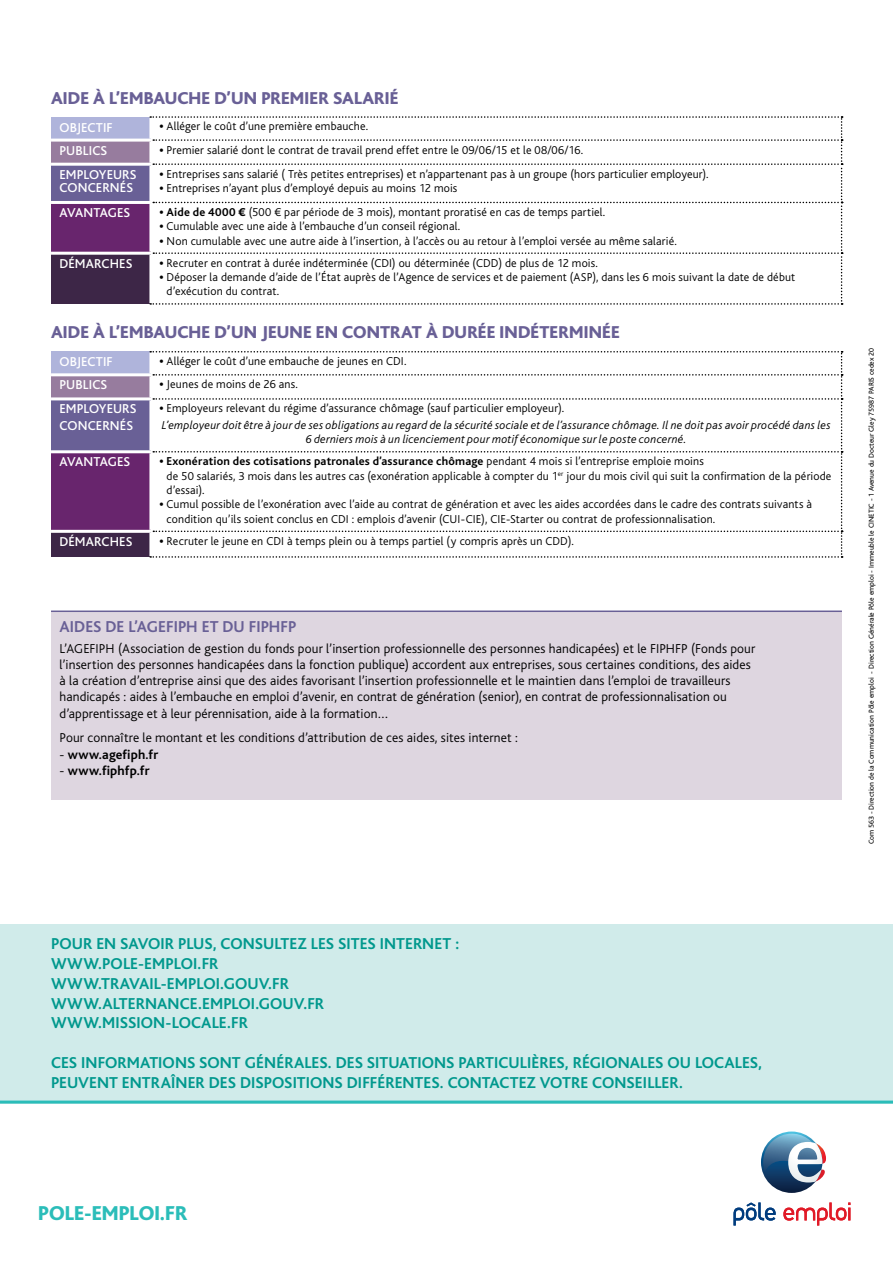
<style>
.page{position:relative;width:893px;height:1263px;background:#fff}
.page>*{position:absolute;margin:0;border:0;box-sizing:border-box;transform-origin:0 0}
.t1{font:800 21px "Bliss";color:#2bbdb9}
.t2{font:800 18px "Bliss";letter-spacing:.01em;color:#696096}
.t3{font:700 16.5px/19.8px "Bliss";letter-spacing:.005em;color:#00988d}
.t4{font:700 16.5px "Bliss";letter-spacing:.005em;color:#696096}
.t5{font:300 13.5px/16.2px "Bliss";letter-spacing:.01em;color:#000}
.t6{font:500 13.5px/16.2px "Bliss";letter-spacing:.01em;color:#fff}
.t7{font:700 13.5px "Bliss";letter-spacing:.015em;color:#000}
.t8{font:300 12px/14.4px "Bliss";letter-spacing:.01em;color:#000}
.t9{font:italic 300 12px/16.5px "Bliss";letter-spacing:.015em;color:#000}
.t10{font:7.5px "Bliss";color:#000}
.s1{font-weight:800}
.s2{font-weight:700}
.s3{font-weight:800;font-style:normal}
.s4{font-style:normal}
.s5{font-weight:300}
</style>
<div class="page">
<div style="left:51px;top:352px;width:100px;height:23px;background:#afb4db"></div>
<div style="left:51px;top:375px;width:100px;height:24px;background:#977c9e"></div>
<div style="left:51px;top:399px;width:100px;height:53px;background:#696096"></div>
<div style="left:51px;top:452px;width:100px;height:79px;background:#68256d"></div>
<div style="left:51px;top:531px;width:100px;height:26px;background:#3d2647"></div>
<hr style="left:149px;top:352px;width:3px;height:21px;background:#fff">
<hr style="left:149px;top:376px;width:3px;height:21px;background:#fff">
<hr style="left:149px;top:400px;width:3px;height:50px;background:#fff">
<hr style="left:149px;top:453px;width:3px;height:77px;background:#fff">
<hr style="left:149px;top:533px;width:3px;height:23px;background:#fff">
<hr style="left:51px;top:373px;width:101px;height:3px;background:#fff">
<hr style="left:51px;top:397px;width:101px;height:3px;background:#fff">
<hr style="left:51px;top:450px;width:101px;height:3px;background:#fff">
<svg style="left:150px;top:351px;width:693px;height:207px"></svg>
<hr style="left:51px;top:530px;width:101px;height:3px;background:#fff">
<div style="left:51px;top:611px;width:791px;height:188px;background:#ded6e0"></div>
<hr style="left:51px;top:610px;width:791px;height:2px;background:#696096">
<svg style="left:761px;top:1131px;width:61px;height:62px"></svg>
<svg style="left:763px;top:1134px;width:63px;height:48px"></svg>
<svg style="left:733px;top:1202px;width:43px;height:23px"></svg>
<svg style="left:783px;top:1202px;width:67px;height:23px"></svg>
<div style="left:0;top:924px;width:893px;height:179px;background:#d0ebea"></div>
<hr style="left:0;top:1100px;width:893px;height:3px;background:#2bbdb9">
<div style="left:51px;top:117px;width:100px;height:23px;background:#afb4db"></div>
<div style="left:51px;top:140px;width:100px;height:24px;background:#977c9e"></div>
<div style="left:51px;top:164px;width:100px;height:38px;background:#696096"></div>
<div style="left:51px;top:202px;width:100px;height:51px;background:#68256d"></div>
<div style="left:51px;top:253px;width:100px;height:51px;background:#3d2647"></div>
<hr style="left:149px;top:118px;width:3px;height:21px;background:#fff">
<hr style="left:149px;top:142px;width:3px;height:21px;background:#fff">
<hr style="left:149px;top:166px;width:3px;height:35px;background:#fff">
<hr style="left:149px;top:204px;width:3px;height:48px;background:#fff">
<hr style="left:149px;top:255px;width:3px;height:48px;background:#fff">
<hr style="left:51px;top:139px;width:101px;height:3px;background:#fff">
<hr style="left:51px;top:163px;width:101px;height:3px;background:#fff">
<hr style="left:51px;top:201px;width:101px;height:3px;background:#fff">
<svg style="left:150px;top:116px;width:693px;height:189px"></svg>
<hr style="left:51px;top:252px;width:101px;height:3px;background:#fff">
<h2 class="t2" style="left:51px;top:89px;width:349px">AIDE À L’EMBAUCHE D’UN PREMIER SALARIÉ</h2>
<p class="t6" style="left:60px;top:119px;width:55px">OBJECTIF</p>
<p class="t8" style="left:159px;top:120px;width:210px"><span class="s1">•</span> Alléger le coût d’une première embauche.</p>
<p class="t6" style="left:60px;top:142px;width:49px">PUBLICS</p>
<p class="t8" style="left:159px;top:143px;width:425px"><span class="s1">•</span> Premier salarié dont le contrat de travail prend effet entre le 09/06/15 et le 08/06/16.</p>
<p class="t6" style="left:60px;top:168px;width:79px;line-height:13.5px">EMPLOYEURS<br>CONCERNÉS</p>
<p class="t8" style="left:159px;top:167px;width:551px"><span class="s1">•</span> Entreprises sans salarié ( Très petites entreprises) et n’appartenant pas à un groupe (hors particulier employeur).</p>
<p class="t8" style="left:159px;top:181px;width:299px"><span class="s1">•</span> Entreprises n’ayant plus d’employé depuis au moins 12 mois</p>
<p class="t6" style="left:60px;top:205px;width:72px">AVANTAGES</p>
<p class="t8" style="left:159px;top:205px;width:447px"><span class="s1">•</span> <span class="s2">Aide de 4000</span> <span class="s1">€</span> (500 € par période de 3 mois), montant proratisé en cas de temps partiel.</p>
<p class="t8" style="left:159px;top:219px;width:302px"><span class="s1">•</span> Cumulable avec une aide à l’embauche d’un conseil régional.</p>
<p class="t8" style="left:159px;top:234px;width:519px"><span class="s1">•</span> Non cumulable avec une autre aide à l’insertion, à l’accès ou au retour à l’emploi versée au même salarié.</p>
<p class="t6" style="left:60px;top:255px;width:74px">DÉMARCHES</p>
<p class="t8" style="left:159px;top:256px;width:440px"><span class="s1">•</span> Recruter en contrat à durée indéterminée (CDI) ou déterminée (CDD) de plus de 12 mois.</p>
<p class="t8" style="left:167px;top:270px;width:630px;text-indent:-7px"><span class="s1">•</span> Déposer la demande d’aide de l’État auprès de l’Agence de services et de paiement (ASP), dans les 6 mois suivant la date de début d’exécution du contrat.</p>
<h2 class="t2" style="left:51px;top:323px;width:570px">AIDE À L’EMBAUCHE D’UN JEUNE EN CONTRAT À DURÉE INDÉTERMINÉE</h2>
<p class="t6" style="left:60px;top:354px;width:55px">OBJECTIF</p>
<p class="t8" style="left:159px;top:354px;width:249px"><span class="s1">•</span> Alléger le coût d’une embauche de jeunes en CDI.</p>
<p class="t6" style="left:60px;top:377px;width:49px">PUBLICS</p>
<p class="t8" style="left:159px;top:377px;width:140px"><span class="s1">•</span> Jeunes de moins de 26 ans.</p>
<p class="t6" style="left:60px;top:401px;width:79px">EMPLOYEURS<br>CONCERNÉS</p>
<p class="t9" style="left:159px;top:400px;width:673px"><span class="s3">•</span> <span class="s4">Employeurs relevant du régime d’assurance chômage (sauf particulier employeur).<br></span>L’employeur doit être à jour de ses obligations au regard de la sécurité sociale et de l’assurance chômage. Il ne doit pas avoir procédé dans les</p>
<p class="t9" style="left:306px;top:431px;width:383px">6 derniers mois à un licenciement pour motif économique sur le poste concerné.</p>
<p class="t6" style="left:60px;top:454px;width:72px">AVANTAGES</p>
<p class="t8" style="left:167px;top:454px;width:666px;text-indent:-7px"><span class="s1">•</span> <span class="s2">Exonération des cotisations patronales d’assurance chômage</span> pendant 4 mois si l’entreprise emploie moins<br>de 50 salariés, 3 mois dans les autres cas (exonération applicable à compter du 1<sup>er</sup> jour du mois civil qui suit la confirmation de la période d’essai).</p>
<p class="t8" style="left:167px;top:497px;width:647px;text-indent:-7px"><span class="s1">•</span> Cumul possible de l’exonération avec l’aide au contrat de génération et avec les aides accordées dans le cadre des contrats suivants à condition qu’ils soient conclus en CDI : emplois d’avenir (CUI-CIE), CIE-Starter ou contrat de professionnalisation.</p>
<p class="t6" style="left:60px;top:534px;width:74px">DÉMARCHES</p>
<p class="t8" style="left:159px;top:534px;width:416px"><span class="s1">•</span> Recruter le jeune en CDI à temps plein ou à temps partiel (y compris après un CDD).</p>
<h3 class="t4" style="left:60px;top:618px;width:238px">AIDES DE L’AGEFIPH ET DU FIPHFP</h3>
<p class="t5" style="left:60px;top:640px;width:697px">L’AGEFIPH (Association de gestion du fonds pour l’insertion professionnelle des personnes handicapées) et le FIPHFP (Fonds pour l’insertion des personnes handicapées dans la fonction publique) accordent aux entreprises, sous certaines conditions, des aides à la création d’entreprise ainsi que des aides favorisant l’insertion professionnelle et le maintien dans l’emploi de travailleurs handicapés : aides à l’embauche en emploi d’avenir, en contrat de génération (senior), en contrat de professionnalisation ou d’apprentissage et à leur pérennisation, aide à la formation…</p>
<p class="t5" style="left:60px;top:730px;width:460px">Pour connaître le montant et les conditions d’attribution de ces aides, sites internet :</p>
<p class="t7" style="left:60px;top:747px;width:100px"><span class="s5">-</span> www.agefiph.fr</p>
<p class="t7" style="left:60px;top:763px;width:92px"><span class="s5">-</span> www.fiphfp.fr</p>
<p class="t10" style="left:867px;top:844px;width:498px;rotate:-90deg">Com 563 - Direction de la Communication Pôle emploi - Direction Générale Pôle emploi - Immeuble le CINETIC - 1 Avenue du Docteur Gley 75987 PARIS cedex 20</p>
<h3 class="t3" style="left:51px;top:934px;width:410px">POUR EN SAVOIR PLUS, CONSULTEZ LES SITES INTERNET :<br>WWW.POLE-EMPLOI.FR<br>WWW.TRAVAIL-EMPLOI.GOUV.FR<br>WWW.ALTERNANCE.EMPLOI.GOUV.FR<br>WWW.MISSION-LOCALE.FR</h3>
<h3 class="t3" style="left:51px;top:1053px;width:713px">CES INFORMATIONS SONT GÉNÉRALES. DES SITUATIONS PARTICULIÈRES, RÉGIONALES OU LOCALES,<br>PEUVENT ENTRAÎNER DES DISPOSITIONS DIFFÉRENTES. CONTACTEZ VOTRE CONSEILLER.</h3>
<h1 class="t1" style="left:38px;top:1203px;width:151px">POLE-EMPLOI.FR</h1>
</div>
